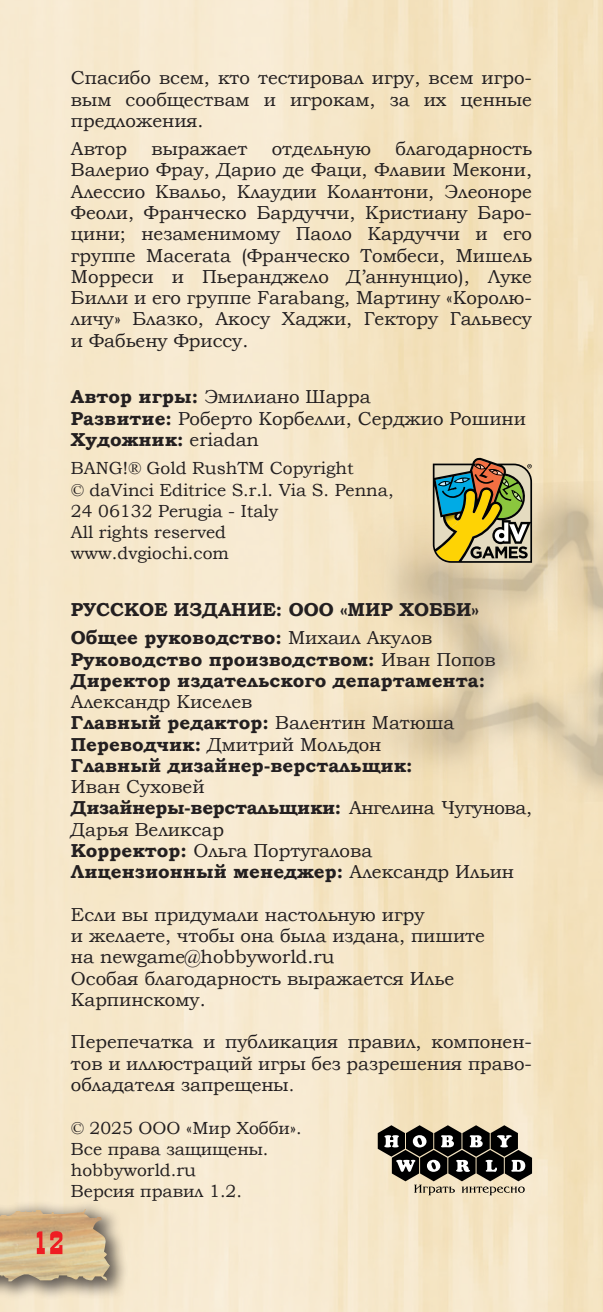
<style>
.page{position:relative;width:603px;height:1312px;background:#fff}
.page>*{position:absolute;margin:0;border:0;box-sizing:border-box;transform-origin:0 0}
.t1{font:35px "Traktir";color:#ee1d23;scale:1.5 1}
.t2{font:18.75px/21.2px "Bookman Old Style";color:#231f20;text-align:justify}
.t3{font:700 18.75px/21.2px "Bookman Old Style";color:#231f20}
.t4{font:17.5px/21.2px "Bookman Old Style";color:#231f20}
.s1{font-weight:700}
.s2{font-weight:400}
.s3{font-size:17.5px}
</style>
<div class="page">
<img style="left:0;top:0;width:602px;height:1311px">
<img style="left:294px;top:480px;width:308px;height:331px">
<svg style="left:432px;top:457px;width:99px;height:105px;background:#979562"></svg>
<svg style="left:377px;top:1124px;width:154px;height:70px;background:#787265"></svg>
<div style="left:0;top:1199px;width:129px;height:101px;background:#231f20;opacity:.7"></div>
<img style="left:0;top:1208px;width:110px;height:72px">
<p class="t2" style="left:71px;top:67px;width:462px">Спасибо всем, кто тестировал игру, всем игро&shy;вым сообществам и игрокам, за их ценные предложения.</p>
<p class="t2" style="left:71px;top:138px;width:58px">Автор</p>
<p class="t2" style="left:151px;top:138px;width:97px">выражает</p>
<p class="t2" style="left:271px;top:138px;width:101px">отдельную</p>
<p class="t2" style="left:71px;top:138px;width:462px;text-indent:324px">благодарность Валерио Фрау, Дарио де Фаци, Флавии Мекони, Алессио Квальо, Клаудии Колантони, Элеоноре Феоли, Франческо Бардуччи, Кристиану Баро&shy;цини; незаменимому Паоло Кардуччи и его группе Macerata (Франческо Томбеси, Мишель Морреси и Пьеранджело Д’аннунцио), Луке Билли и его группе Farabang, Мартину «Королю&shy;личу» Блазко, Акосу Хаджи, Гектору Гальвесу и Фабьену Фриссу.</p>
<p class="t2" style="left:71px;top:386px;width:456px;text-align:left"><span class="s1">Автор игры:</span> Эмилиано Шарра<br><span class="s1">Развитие:</span> Роберто Корбелли, Серджио Рошини<br><span class="s1">Художник:</span> eriadan</p>
<p class="t4" style="left:71px;top:457px;width:324px">BANG!® Gold RushTM Copyright<br>© daVinci Editrice S.r.l. Via S. Penna,<br>24 06132 Perugia - Italy<br>All rights reserved<br>www.dvgiochi.com</p>
<p class="t3" style="left:71px;top:595px;width:409px;line-height:28.2px">РУССКОЕ ИЗДАНИЕ: ООО «МИР ХОББИ»<br>Общее руководство: <span class="s2">Михаил Акулов</span></p>
<p class="t3" style="left:71px;top:648px;width:426px">Руководство производством: <span class="s2">Иван Попов<br></span>Директор издательского департамента:</p>
<p class="t3" style="left:71px;top:690px;width:385px"><span class="s2">Александр Киселев<br></span>Главный редактор: <span class="s2">Валентин Матюша<br></span>Переводчик: <span class="s2">Дмитрий Мольдон<br></span>Главный дизайнер-верстальщик:</p>
<p class="t2" style="left:71px;top:776px;width:462px;text-align:left">Иван Суховей<br><span class="s1">Дизайнеры-верстальщики:</span> Ангелина Чугунова,<br>Дарья Великсар<br><span class="s1">Корректор:</span> Ольга Португалова<br><span class="s1">Лицензионный менеджер:</span> Александр Ильин</p>
<p class="t2" style="left:71px;top:903px;width:415px;text-align:left">Если вы придумали настольную игру<br>и желаете, чтобы она была издана, пишите на newgame@hobbyworld.ru<br>Особая благодарность выражается Илье<br>Карпинскому.</p>
<p class="t2" style="left:71px;top:1031px;width:462px">Перепечатка и публикация правил, компонен&shy;тов и иллюстраций игры без разрешения право&shy;обладателя запрещены<span class="s3">.</span></p>
<p class="t4" style="left:71px;top:1116px;width:232px">© 2025 ООО «Мир Хобби».<br>Все права защищены. hobbyworld.ru<br>Версия правил 1.2.</p>
<h1 class="t1" style="left:32px;top:1225px;width:24px">12</h1>
</div>
